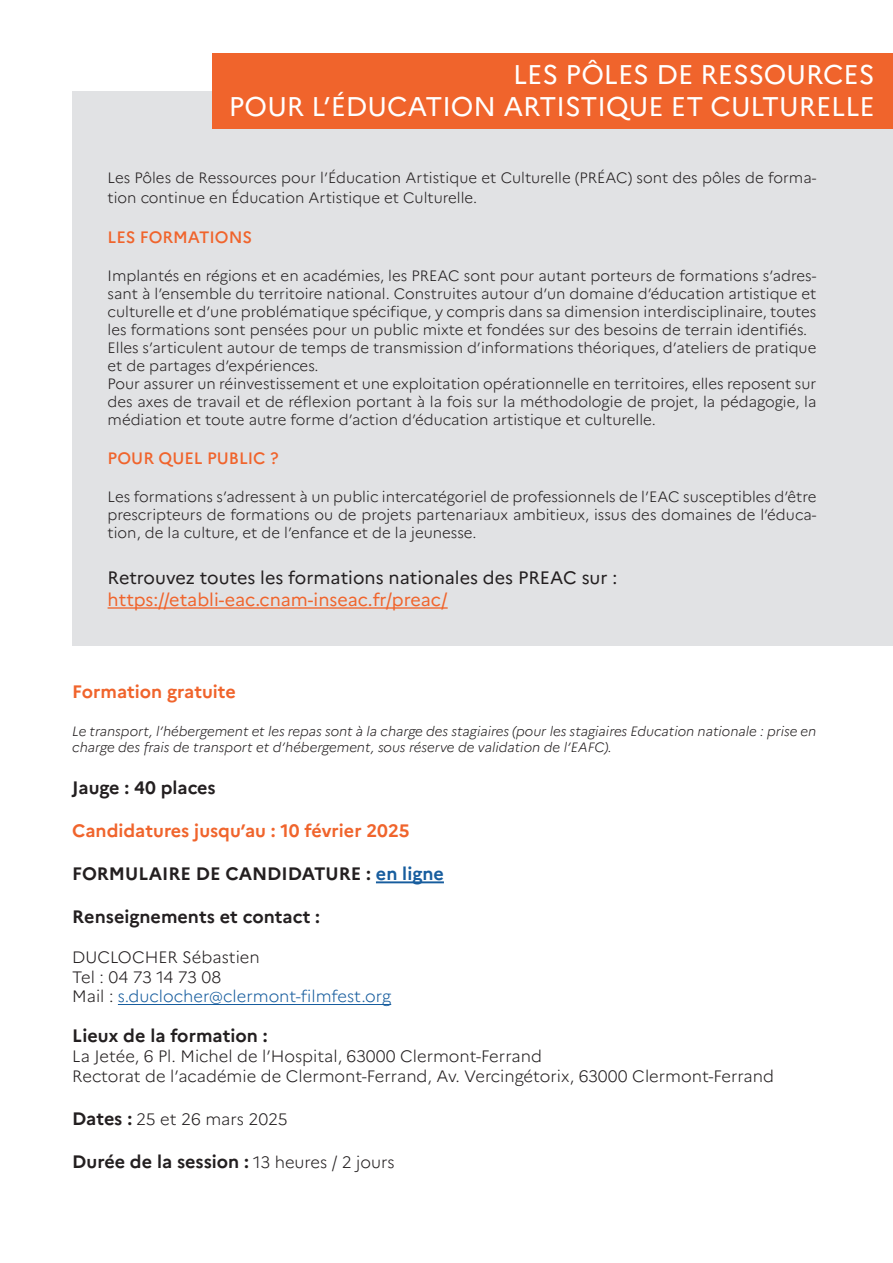
<style>
.page{position:relative;width:893px;height:1263px;background:#fff}
.page>*{position:absolute;margin:0;border:0;box-sizing:border-box;transform-origin:0 0}
.t1{font:27px/32.4px "Marianne";color:#fff;text-align:right}
.t2{font:700 18px "Marianne";color:#231f20}
.t3{font:700 18px "Marianne";color:#f0642c}
.t4{font:18px "Marianne";color:#231f20}
.t5{font:18px "Marianne";color:#f0642c}
.t6{font:300 16.5px/19.8px "Marianne";color:#231f20}
.t7{font:500 16.5px "Marianne";color:#f0642c}
.t8{font:300 15px/18px "Marianne";color:#231f20}
.t9{font:italic 300 13.5px/16.2px "Marianne";color:#231f20}
.s1{color:#175d9e}
.s2{font-weight:700;font-size:18px}
.s3{font-weight:300;font-size:16.5px}
</style>
<div class="page">
<div style="left:72px;top:92px;width:821px;height:554px;background:#e1e2e4"></div>
<div style="left:213px;top:53px;width:680px;height:75px;background:#f0642c"></div>
<hr style="left:376px;top:881px;width:68px;height:2px;background:#175d9e">
<hr style="left:118px;top:1004px;width:273px;height:1px;background:#175d9e">
<hr style="left:108px;top:607px;width:340px;height:2px;background:#f0642c">
<h1 class="t1" style="left:229px;top:56px;width:647px">LES PÔLES DE RESSOURCES<br>POUR L’ÉDUCATION ARTISTIQUE ET CULTURELLE</h1>
<p class="t8" style="left:108px;top:167px;width:710px;line-height:19.8px">Les Pôles de Ressources pour l’Éducation Artistique et Culturelle (PRÉAC) sont des pôles de forma&shy;tion continue en Éducation Artistique et Culturelle.</p>
<p class="t7" style="left:108px;top:224px;width:146px">LES FORMATIONS</p>
<p class="t8" style="left:108px;top:265px;width:710px">Implantés en régions et en académies, les PREAC sont pour autant porteurs de formations s’adres&shy;sant à l’ensemble du territoire national. Construites autour d’un domaine d’éducation artistique et culturelle et d’une problématique spécifique, y compris dans sa dimension interdisciplinaire, toutes les formations sont pensées pour un public mixte et fondées sur des besoins de terrain identifiés.<br>Elles s’articulent autour de temps de transmission d’informations théoriques, d’ateliers de pratique et de partages d’expériences.<br>Pour assurer un réinvestissement et une exploitation opérationnelle en territoires, elles reposent sur des axes de travail et de réflexion portant à la fois sur la méthodologie de projet, la pédagogie, la médiation et toute autre forme d’action d’éducation artistique et culturelle.</p>
<p class="t7" style="left:108px;top:446px;width:173px">POUR QUEL PUBLIC ?</p>
<p class="t8" style="left:108px;top:487px;width:710px;text-align:justify">Les formations s’adressent à un public intercatégoriel de professionnels de l’EAC susceptibles d’être prescripteurs de formations ou de projets partenariaux ambitieux, issus des domaines de l’éduca&shy;tion, de la culture, et de l’enfance et de la jeunesse.</p>
<p class="t4" style="left:108px;top:564px;width:511px">Retrouvez toutes les formations nationales des PREAC sur :</p>
<p class="t5" style="left:108px;top:585px;width:342px">https://etabli-eac.cnam-inseac.fr/preac/</p>
<p class="t3" style="left:72px;top:678px;width:165px">Formation gratuite</p>
<p class="t9" style="left:72px;top:722px;width:746px">Le transport, l’hébergement et les repas sont à la charge des stagiaires (pour les stagiaires Education nationale : prise en charge des frais de transport et d’hébergement, sous réserve de validation de l’EAFC).</p>
<p class="t2" style="left:72px;top:773px;width:145px">Jauge : 40 places</p>
<p class="t3" style="left:72px;top:816px;width:339px">Candidatures jusqu’au : 10 février 2025</p>
<p class="t2" style="left:72px;top:860px;width:373px">FORMULAIRE DE CANDIDATURE : <span class="s1">en ligne</span></p>
<p class="t2" style="left:72px;top:903px;width:249px">Renseignements et contact :</p>
<p class="t6" style="left:72px;top:946px;width:320px">DUCLOCHER Sébastien<br>Tel : 04 73 14 73 08<br>Mail : <span class="s1">s.duclocher@clermont-filmfest.org</span></p>
<p class="t2" style="left:72px;top:1022px;width:197px">Lieux de la formation :</p>
<p class="t6" style="left:72px;top:1045px;width:703px">La Jetée, 6 Pl. Michel de l’Hospital, 63000 Clermont-Ferrand<br>Rectorat de l’académie de Clermont-Ferrand, Av. Vercingétorix, 63000 Clermont-Ferrand</p>
<p class="t6" style="left:72px;top:1108px;width:217px"><span class="s2">Dates :</span> 25 et 26 mars 2025</p>
<p class="t2" style="left:72px;top:1148px;width:324px">Durée de la session : <span class="s3">13 heures / 2 jours</span></p>
</div>
